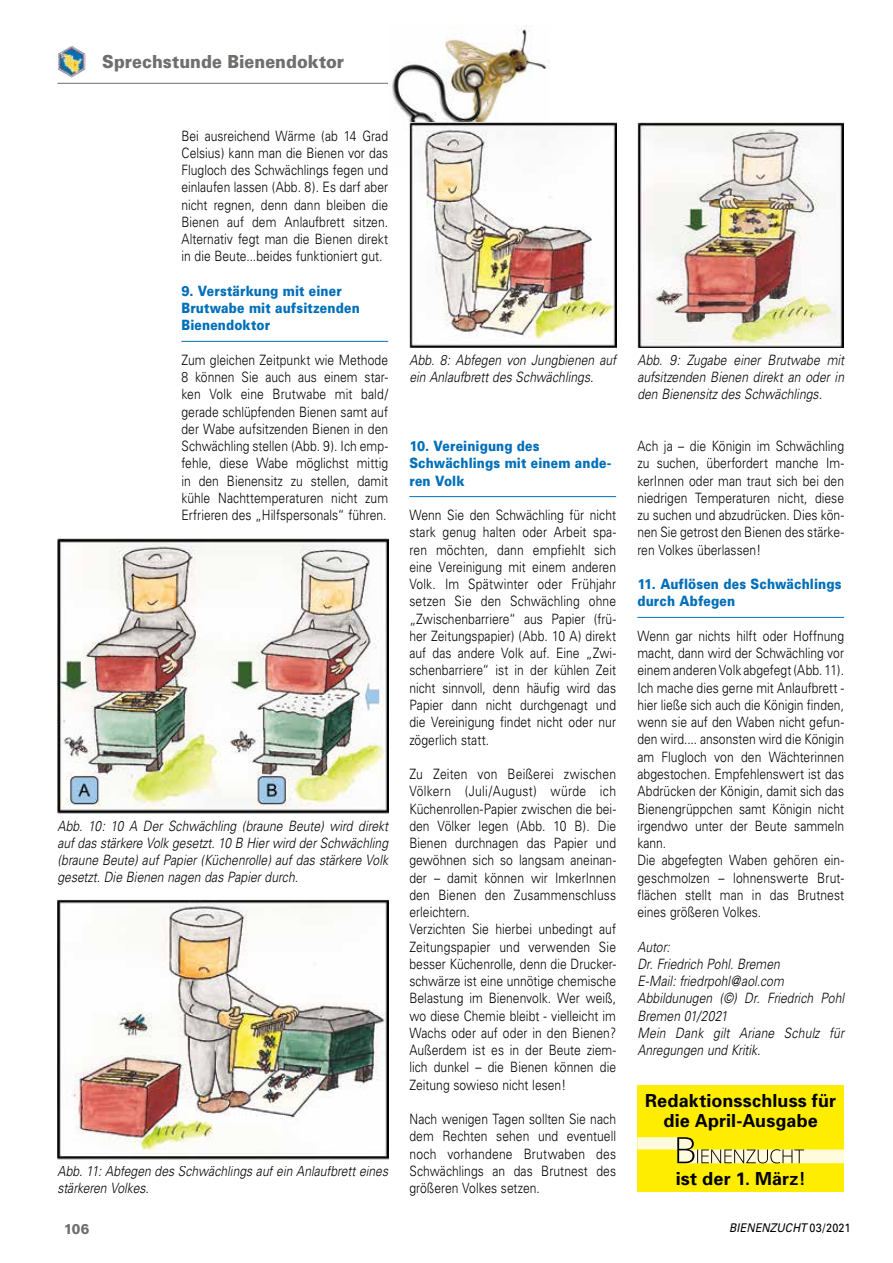
<style>
.page{position:relative;width:893px;height:1263px;background:#fff}
.page>*{position:absolute;margin:0;border:0;box-sizing:border-box;transform-origin:0 0}
.t1{font:700 18px/20.2px "Univers";letter-spacing:.005em;color:#000;text-align:center}
.t2{font:900 18px "Univers";letter-spacing:.005em;color:#6f6f6e;scale:.9 1}
.t3{font:300 14.25px/17.2px "Univers";color:#000;text-align:justify;scale:.85 1}
.t4{font:italic 300 14.25px/17.2px "Univers";letter-spacing:.005em;color:#000;scale:.85 1}
.t5{font:900 14.25px/17.2px "Univers";letter-spacing:.01em;color:#006fb9;scale:.85 1}
.t6{font:900 14.25px "Univers";color:#6f6f6e;scale:.9 1}
.t7{font:italic 12px "Univers";letter-spacing:.005em;color:#000;scale:.9 1}
.s1{font-style:normal}
</style>
<div class="page">
<hr style="left:57px;top:83px;width:331px;height:1px;background:#6f6f6e">
<img style="left:58px;top:46px;width:27px;height:32px">
<img style="left:392px;top:26px;width:157px;height:140px">
<hr style="left:181px;top:341px;width:207px;height:1px;background:#006fb9">
<hr style="left:409px;top:496px;width:207px;height:1px;background:#006fb9">
<hr style="left:637px;top:617px;width:207px;height:1px;background:#006fb9">
<img style="left:410px;top:122px;width:206px;height:226px">
<img style="left:637px;top:123px;width:207px;height:225px">
<img style="left:57px;top:538px;width:331px;height:276px">
<img style="left:57px;top:900px;width:331px;height:260px">
<div style="left:637px;top:1086px;width:207px;height:106px;background:#ffed00"></div>
<div style="left:678px;top:1149px;width:166px;height:14px;background:#fffbdc"></div>
<svg style="left:637px;top:1137px;width:167px;height:26px"></svg>
<p class="t2" style="left:102px;top:50px;width:270px">Sprechstunde Bienendoktor</p>
<p class="t3" style="left:181px;top:127px;width:245px">Bei ausreichend Wärme (ab 14 Grad Celsius) kann man die Bienen vor das Flugloch des Schwächlings fegen und einlaufen lassen (Abb. 8). Es darf aber nicht regnen, denn dann bleiben die Bienen auf dem Anlaufbrett sitzen.<br>Alternativ fegt man die Bienen direkt in die Beute...beides funktioniert gut.</p>
<p class="t5" style="left:181px;top:282px;width:211px">9. Verstärkung mit einer<br>Brutwabe mit aufsitzenden<br>Bienendoktor</p>
<p class="t3" style="left:181px;top:351px;width:245px">Zum gleichen Zeitpunkt wie Methode 8 können Sie auch aus einem star&shy;ken Volk eine Brutwabe mit bald/ gerade schlüpfenden Bienen samt auf der Wabe aufsitzenden Bienen in den Schwächling stellen (Abb. 9). Ich emp&shy;fehle, diese Wabe möglichst mittig in den Bienensitz zu stellen, damit kühle Nachttemperaturen nicht zum Erfrieren des „Hilfspersonals“ führen.</p>
<p class="t4" style="left:57px;top:817px;width:391px;text-align:justify">Abb. 10: 10 A Der Schwächling (braune Beute) wird direkt auf das stärkere Volk gesetzt. 10 B Hier wird der Schwächling (braune Beute) auf Papier (Küchenrolle) auf das stärkere Volk gesetzt. Die Bienen nagen das Papier durch.</p>
<p class="t4" style="left:57px;top:1162px;width:391px">Abb. 11: Abfegen des Schwächlings auf ein Anlaufbrett eines stärkeren Volkes.</p>
<p class="t4" style="left:409px;top:351px;width:245px">Abb. 8: Abfegen von Jungbienen auf ein Anlaufbrett des Schwächlings.</p>
<p class="t4" style="left:637px;top:351px;width:245px;text-align:justify">Abb. 9: Zugabe einer Brutwabe mit aufsitzenden Bienen direkt an oder in den Bienensitz des Schwächlings.</p>
<p class="t5" style="left:409px;top:437px;width:239px">10. Vereinigung des<br>Schwächlings mit einem ande&shy;ren Volk</p>
<p class="t3" style="left:409px;top:506px;width:245px">Wenn Sie den Schwächling für nicht stark genug halten oder Arbeit spa&shy;ren möchten, dann empfiehlt sich eine Vereinigung mit einem anderen Volk. Im Spätwinter oder Frühjahr setzen Sie den Schwächling ohne „Zwischenbarriere“ aus Papier (frü&shy;her Zeitungspapier) (Abb. 10 A) direkt auf das andere Volk auf. Eine „Zwi&shy;schenbarriere“ ist in der kühlen Zeit nicht sinnvoll, denn häufig wird das Papier dann nicht durchgenagt und die Vereinigung findet nicht oder nur zögerlich statt.</p>
<p class="t3" style="left:409px;top:765px;width:245px;text-align:left">Zu Zeiten von Beißerei zwischen Völkern (Juli/August) würde ich Küchenrollen-Papier zwischen die bei&shy;den Völker legen (Abb. 10 B). Die Bienen durchnagen das Papier und gewöhnen sich so langsam aneinan&shy;der – damit können wir ImkerInnen den Bienen den Zusammenschluss erleichtern.<br>Verzichten Sie hierbei unbedingt auf Zeitungspapier und verwenden Sie besser Küchenrolle, denn die Drucker&shy;schwärze ist eine unnötige chemische Belastung im Bienenvolk. Wer weiß, wo diese Chemie bleibt - vielleicht im Wachs oder auf oder in den Bienen?<br>Außerdem ist es in der Beute ziem&shy;lich dunkel – die Bienen können die Zeitung sowieso nicht lesen!</p>
<p class="t3" style="left:409px;top:1110px;width:245px">Nach wenigen Tagen sollten Sie nach dem Rechten sehen und eventuell noch vorhandene Brutwaben des Schwächlings an das Brutnest des größeren Volkes setzen.</p>
<p class="t3" style="left:637px;top:437px;width:245px">Ach ja – die Königin im Schwächling zu suchen, überfordert manche Im&shy;kerInnen oder man traut sich bei den niedrigen Temperaturen nicht, diese zu suchen und abzudrücken. Dies kön&shy;nen Sie getrost den Bienen des stärke&shy;ren Volkes überlassen!</p>
<p class="t5" style="left:637px;top:575px;width:242px">11. Auflösen des Schwächlings durch Abfegen</p>
<p class="t3" style="left:637px;top:627px;width:245px;text-align:left">Wenn gar nichts hilft oder Hoffnung macht, dann wird der Schwächling vor einem anderen Volk abgefegt (Abb. 11).<br>Ich mache dies gerne mit Anlaufbrett - hier ließe sich auch die Königin finden, wenn sie auf den Waben nicht gefun&shy;den wird.... ansonsten wird die Königin am Flugloch von den Wächterinnen abgestochen. Empfehlenswert ist das Abdrücken der Königin, damit sich das Bienengrüppchen samt Königin nicht irgendwo unter der Beute sammeln kann.<br>Die abgefegten Waben gehören ein&shy;geschmolzen – lohnenswerte Brut&shy;flächen stellt man in das Brutnest eines größeren Volkes.</p>
<p class="t4" style="left:637px;top:938px;width:245px">Autor:<br>Dr. Friedrich Pohl. Bremen<br>E-Mail: friedrpohl@aol.com<br>Abbildunugen (©) Dr. Friedrich Pohl<br>Bremen 01/2021<br>Mein Dank gilt Ariane Schulz für<br>Anregungen und Kritik.</p>
<p class="t1" style="left:645px;top:1091px;width:192px">Redaktionsschluss für die April-Ausgabe</p>
<p class="t1" style="left:676px;top:1168px;width:131px">ist der 1. März!</p>
<p class="t6" style="left:64px;top:1220px;width:30px">106</p>
<p class="t7" style="left:729px;top:1221px;width:136px">BIENENZUCHT <span class="s1">03/2021</span></p>
</div>
